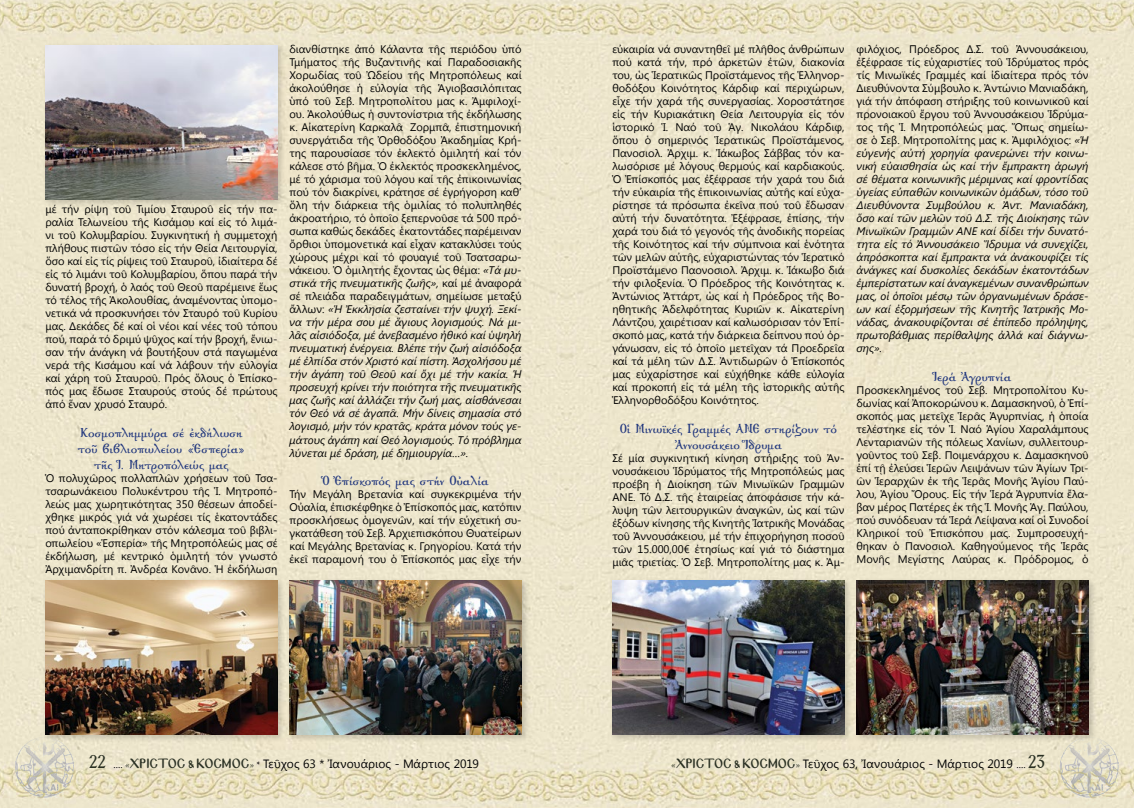
<style>
.page{position:relative;width:1134px;height:808px;background:#fff}
.page>*{position:absolute;margin:0;border:0;box-sizing:border-box;transform-origin:0 0}
.t1{font:700 14.4px/16px "Genesis";letter-spacing:.005em;color:#20367d;text-align:center;scale:.83 1}
.t2{font:12px "Segoe UI";letter-spacing:.005em;color:#000}
.t3{font:11px/13px "Segoe UI";color:#000;text-align:justify}
.t4{font:italic 11px/13px "Segoe UI";color:#000;text-align:justify}
.s1{font-style:italic}
.s2{font-style:normal}
.s3{font-family:"Ag Symeon UC";font-size:20px;color:#2a3023}
.s4{font-family:"Minion Pro";font-size:10px}
.s5{font-family:"Minion Pro";font-size:10px;color:#2a3023}
.s6{font-family:"Mg Byzantine UC Pol Normal";font-size:11.7px;color:#2a3023}
</style>
<div class="page">
<img style="left:0;top:0;width:1134px;height:735px">
<img style="left:0;top:735px;width:1134px;height:73px">
<div style="left:610px;top:577px;width:243px;height:165px;background:#000;opacity:.18"></div>
<img style="left:612px;top:580px;width:232px;height:154px">
<div style="left:854px;top:577px;width:243px;height:165px;background:#000;opacity:.18"></div>
<img style="left:856px;top:580px;width:233px;height:154px">
<div style="left:43px;top:43px;width:243px;height:165px;background:#000;opacity:.18"></div>
<img style="left:45px;top:45px;width:232px;height:155px">
<div style="left:43px;top:577px;width:243px;height:165px;background:#000;opacity:.18"></div>
<img style="left:45px;top:580px;width:232px;height:154px">
<div style="left:287px;top:577px;width:243px;height:165px;background:#000;opacity:.18"></div>
<img style="left:289px;top:580px;width:233px;height:154px">
<p class="t3" style="left:45px;top:202px;width:234px">μέ τήν ρίψη τοῦ Τιμίου Σταυροῦ εἰς τήν πα&shy;ραλία Τελωνείου τῆς Κισάμου καί εἰς τό λιμά&shy;νι τοῦ Κολυμβαρίου. Συγκινητική ἡ συμμετοχή πλήθους πιστῶν τόσο εἰς τήν Θεία Λειτουργία, ὅσο καί εἰς τίς ρίψεις τοῦ Σταυροῦ, ἰδιαίτερα δέ εἰς τό λιμάνι τοῦ Κολυμβαρίου, ὅπου παρά τήν δυνατή βροχή, ὁ λαός τοῦ Θεοῦ παρέμεινε ἕως τό τέλος τῆς Ἀκολουθίας, ἀναμένοντας ὑπομο&shy;νετικά νά προσκυνήσει τόν Σταυρό τοῦ Κυρίου μας. Δεκάδες δέ καί οἱ νέοι καί νέες τοῦ τόπου πού, παρά τό δριμύ ψῦχος καί τήν βροχή, ἔνιω&shy;σαν τήν ἀνάγκη νά βουτήξουν στά παγωμένα νερά τῆς Κισάμου καί νά λάβουν τήν εὐλογία καί χάρη τοῦ Σταυροῦ. Πρός ὅλους ὁ Ἐπίσκο&shy;πός μας ἔδωσε Σταυρούς στούς δέ πρώτους ἀπό ἕναν χρυσό Σταυρό.</p>
<h1 class="t1" style="left:78px;top:426px;width:203px">Κοσμοπλημμύρα σέ ἐκδήλωση τοῦ βιβλιοπωλείου «Ἑσπερία» τῆς Ἱ. Μητροπόλεώς μας</h1>
<p class="t3" style="left:45px;top:471px;width:234px">Ὁ πολυχῶρος πολλαπλῶν χρήσεων τοῦ Τσα&shy;τσαρωνάκειου Πολυκέντρου τῆς Ἱ. Μητροπό&shy;λεώς μας χωρητικότητας 350 θέσεων ἀποδεί&shy;χθηκε μικρός γιά νά χωρέσει τίς ἑκατοντάδες πού ἀνταποκρίθηκαν στόν κάλεσμα τοῦ βιβλι&shy;οπωλείου «Ἑσπερία» τῆς Μητροπόλεώς μας σέ ἐκδήλωση, μέ κεντρικό ὁμιλητή τόν γνωστό Ἀρχιμανδρίτη π. Ἀνδρέα Κονᾶνο. Ἡ ἐκδήλωση</p>
<p class="t3" style="left:289px;top:42px;width:234px">διανθίστηκε ἀπό Κάλαντα τῆς περιόδου ὑπό Τμήματος τῆς Βυζαντινῆς καί Παραδοσιακῆς Χορωδίας τοῦ Ὠδείου τῆς Μητροπόλεως καί ἀκολούθησε ἡ εὐλογία τῆς Ἁγιοβασιλόπιτας ὑπό τοῦ Σεβ. Μητροπολίτου μας κ. Ἀμφιλοχί&shy;ου. Ἀκολούθως ἡ συντονίστρια τῆς ἐκδήλωσης κ. Αἰκατερίνη Καρκαλᾶ Ζορμπᾶ, ἐπιστημονική συνεργάτιδα τῆς Ὀρθοδόξου Ἀκαδημίας Κρή&shy;της παρουσίασε τόν ἐκλεκτό ὁμιλητή καί τόν κάλεσε στό βῆμα. Ὁ ἐκλεκτός προσκεκλημένος, μέ τό χάρισμα τοῦ λόγου καί τῆς ἐπικοινωνίας πού τόν διακρίνει, κράτησε σέ ἐγρήγορση καθ’ ὅλη τήν διάρκεια τῆς ὁμιλίας τό πολυπληθές ἀκροατήριο, τό ὁποῖο ξεπερνοῦσε τά 500 πρό&shy;σωπα καθώς δεκάδες ἑκατοντάδες παρέμειναν ὄρθιοι ὑπομονετικά καί εἶχαν κατακλύσει τούς χώρους μέχρι καί τό φουαγιέ τοῦ Τσατσαρω&shy;νάκειου. Ὁ ὁμιλητής ἔχοντας ὡς θέμα: <span class="s1">«Τά μυ&shy;στικά τῆς πνευματικῆς ζωῆς»,</span> καί μέ ἀναφορά σέ πλειάδα παραδειγμάτων, σημείωσε μεταξύ ἄλλων: <span class="s1">«Ἡ Ἐκκλησία ζεσταίνει τήν ψυχή. Ξεκί&shy;να τήν μέρα σου μέ ἅγιους λογισμούς. Νά μι&shy;λᾶς αἰσιόδοξα, μέ ἀνεβασμένο ἠθικό καί ὑψηλή πνευματική ἐνέργεια. Βλέπε τήν ζωή αἰσιόδοξα μέ ἐλπίδα στόν Χριστό καί πίστη. Ἀσχολήσου μέ τήν ἀγάπη τοῦ Θεοῦ καί ὄχι μέ τήν κακία. Ἡ προσευχή κρίνει τήν ποιότητα τῆς πνευματικῆς μας ζωῆς καί ἀλλάζει τήν ζωή μας, αἰσθάνεσαι τόν Θεό νά σέ ἀγαπᾶ. Μήν δίνεις σημασία στό λογισμό, μήν τόν κρατᾶς, κράτα μόνον τούς γε&shy;μάτους ἀγάπη καί Θεό λογισμούς. Τό πρόβλημα λύνεται μέ δράση, μέ δημιουργία…».</span></p>
<h1 class="t1" style="left:322px;top:474px;width:202px">Ὁ Ἐπίσκοπός μας στήν Οὐαλία</h1>
<p class="t3" style="left:289px;top:487px;width:234px">Τήν Μεγάλη Βρετανία καί συγκεκριμένα τήν Οὐαλία, ἐπισκέφθηκε ὁ Ἐπίσκοπός μας, κατόπιν προσκλήσεως ὁμογενῶν, καί τήν εὐχετική συ&shy;γκατάθεση τοῦ Σεβ. Ἀρχιεπισκόπου Θυατείρων καί Μεγάλης Βρετανίας κ. Γρηγορίου. Κατά τήν ἐκεῖ παραμονή του ὁ Ἐπίσκοπός μας εἶχε τήν</p>
<p class="t3" style="left:612px;top:42px;width:234px">εὐκαιρία νά συναντηθεῖ μέ πλῆθος ἀνθρώπων πού κατά τήν, πρό ἀρκετῶν ἐτῶν, διακονία του, ὡς Ἱερατικῶς Προϊστάμενος τῆς Ἑλληνορ&shy;θοδόξου Κοινότητος Κάρδιφ καί περιχώρων, εἶχε τήν χαρά τῆς συνεργασίας. Χοροστάτησε εἰς τήν Κυριακάτικη Θεία Λειτουργία εἰς τόν ἱστορικό Ἱ. Ναό τοῦ Ἁγ. Νικολάου Κάρδιφ, ὅπου ὁ σημερινός Ἱερατικῶς Προϊστάμενος, Πανοσιολ. Ἀρχιμ. κ. Ἰάκωβος Σάββας τόν κα&shy;λωσόρισε μέ λόγους θερμούς καί καρδιακούς.<br>Ὁ Ἐπίσκοπός μας ἐξέφρασε τήν χαρά του διά τήν εὐκαιρία τῆς ἐπικοινωνίας αὐτῆς καί εὐχα&shy;ρίστησε τά πρόσωπα ἐκεῖνα πού τοῦ ἔδωσαν αὐτή τήν δυνατότητα. Ἐξέφρασε, ἐπίσης, τήν χαρά του διά τό γεγονός τῆς ἀνοδικῆς πορείας τῆς Κοινότητος καί τήν σύμπνοια καί ἑνότητα τῶν μελῶν αὐτῆς, εὐχαριστώντας τόν Ἱερατικό Προϊστάμενο Παονοσιολ. Ἀρχιμ. κ. Ἰάκωβο διά τήν φιλοξενία. Ὁ Πρόεδρος τῆς Κοινότητας κ.<br>Ἀντώνιος Ἀττάρτ, ὡς καί ἡ Πρόεδρος τῆς Βο&shy;ηθητικῆς Ἀδελφότητας Κυριῶν κ. Αἰκατερίνη Λάντζου, χαιρέτισαν καί καλωσόρισαν τόν Ἐπί&shy;σκοπό μας, κατά τήν διάρκεια δείπνου πού ὀρ&shy;γάνωσαν, εἰς τό ὁποῖο μετεῖχαν τά Προεδρεῖα καί τά μέλη τῶν Δ.Σ. Ἀντιδωρῶν ὁ Ἐπίσκοπός μας εὐχαρίστησε καί εὐχήθηκε κάθε εὐλογία καί προκοπή εἰς τά μέλη τῆς ἱστορικῆς αὐτῆς Ἑλληνορθοδόξου Κοινότητος.</p>
<h1 class="t1" style="left:620px;top:422px;width:263px">Οἱ Μινωϊκές Γραμμές ΑΝΕ στηρίζουν τό<br>Ἀννουσάκειο Ἵδρυμα</h1>
<p class="t3" style="left:612px;top:451px;width:234px">Σέ μία συγκινητική κίνηση στήριξης τοῦ Ἀν&shy;νουσάκειου Ἱδρύματος τῆς Μητροπόλεώς μας προέβη ἡ Διοίκηση τῶν Μινωϊκῶν Γραμμῶν ΑΝΕ. Τό Δ.Σ. τῆς ἑταιρείας ἀποφάσισε τήν κά&shy;λυψη τῶν λειτουργικῶν ἀναγκῶν, ὡς καί τῶν ἐξόδων κίνησης τῆς Κινητῆς Ἰατρικῆς Μονάδας τοῦ Ἀννουσάκειου, μέ τήν ἐπιχορήγηση ποσοῦ τῶν 15.000,00€ ἐτησίως καί γιά τό διάστημα μιᾶς τριετίας. Ὁ Σεβ. Μητροπολίτης μας κ. Ἀμ-</p>
<p class="t4" style="left:856px;top:41px;width:234px"><span class="s2">φιλόχιος, Πρόεδρος Δ.Σ. τοῦ Ἀννουσάκειου, ἐξέφρασε τίς εὐχαριστίες τοῦ Ἱδρύματος πρός τίς Μινωϊκές Γραμμές καί ἰδιαίτερα πρός τόν Διευθύνοντα Σύμβουλο κ. Ἀντώνιο Μανιαδάκη, γιά τήν ἀπόφαση στήριξης τοῦ κοινωνικοῦ καί προνοιακοῦ ἔργου τοῦ Ἀννουσάκειου Ἱδρύμα&shy;τος τῆς Ἱ. Μητροπόλεώς μας. Ὅπως σημείω&shy;σε ὁ Σεβ. Μητροπολίτης μας κ. Ἀμφιλόχιος:</span> «Ἡ εὐγενής αὐτή χορηγία φανερώνει τήν κοινω&shy;νική εὐαισθησία ὡς καί τήν ἔμπρακτη ἀρωγή σέ θέματα κοινωνικῆς μέριμνας καί φροντίδας ὑγείας εὐπαθῶν κοινωνικῶν ὁμάδων, τόσο τοῦ Διευθύνοντα Συμβούλου κ. Ἀντ. Μανιαδάκη, ὅσο καί τῶν μελῶν τοῦ Δ.Σ. τῆς Διοίκησης τῶν Μινωϊκῶν Γραμμῶν ΑΝΕ καί δίδει τήν δυνατό&shy;τητα εἰς τό Ἀννουσάκειο Ἵδρυμα νά συνεχίζει, ἀπρόσκοπτα καί ἔμπρακτα νά ἀνακουφίζει τίς ἀνάγκες καί δυσκολίες δεκάδων ἑκατοντάδων ἐμπερίστατων καί ἀναγκεμένων συνανθρώπων μας, οἱ ὁποῖοι μέσῳ τῶν ὀργανωμένων δράσε&shy;ων καί ἐξορμήσεων τῆς Κινητῆς Ἰατρικῆς Μο&shy;νάδας, ἀνακουφίζονται σέ ἐπίπεδο πρόληψης, πρωτοβάθμιας περίθαλψης ἀλλά καί διάγνω&shy;σης».</p>
<h1 class="t1" style="left:934px;top:370px;width:95px">Ἱερά Ἀγρυπνία</h1>
<p class="t3" style="left:856px;top:383px;width:234px">Προσκεκλημένος τοῦ Σεβ. Μητροπολίτου Κυ&shy;δωνίας καί Ἀποκορώνου κ. Δαμασκηνοῦ, ὁ Ἐπί&shy;σκοπός μας μετεῖχε Ἱερᾶς Ἀγυρπνίας, ἡ ὁποία τελέστηκε εἰς τόν Ἱ. Ναό Ἁγίου Χαραλάμπους Λενταριανῶν τῆς πόλεως Χανίων, συλλειτουρ&shy;γοῦντος τοῦ Σεβ. Ποιμενάρχου κ. Δαμασκηνοῦ ἐπί τῇ ἐλεύσει Ἱερῶν Λειψάνων τῶν Ἁγίων Τρι&shy;ῶν Ἱεραρχῶν ἐκ τῆς Ἱερᾶς Μονῆς Ἁγίου Παύ&shy;λου, Ἁγίου Ὄρους. Εἰς τήν Ἱερά Ἀγρυπνία ἔλα&shy;βαν μέρος Πατέρες ἐκ τῆς Ἱ. Μονῆς Ἁγ. Παύλου, πού συνόδευαν τά Ἱερά Λείψανα καί οἱ Συνοδοί Κληρικοί τοῦ Ἐπισκόπου μας. Συμπροσευχή&shy;θηκαν ὁ Πανοσιολ. Καθηγούμενος τῆς Ἱερᾶς Μονῆς Μεγίστης Λαύρας κ. Πρόδρομος, ὁ</p>
<p class="t2" style="left:89px;top:755px;width:391px"><span class="s3">22</span> <span class="s4">....</span> <span class="s5">«</span><span class="s6">ΧΡΙΣΤΟΣ &amp; ΚΟΣΜΟΣ</span><span class="s5">»</span> <span class="s4">*</span> Τεῦχος 63 * Ἰανουάριος - Μάρτιος 2019</p>
<p class="t2" style="left:671px;top:755px;width:375px"><span class="s5">«</span><span class="s6">ΧΡΙΣΤΟΣ &amp; ΚΟΣΜΟΣ</span><span class="s5">»</span> Τεῦχος 63, Ἰανουάριος - Μάρτιος 2019 <span class="s4">....</span> <span class="s3">23</span></p>
</div>
